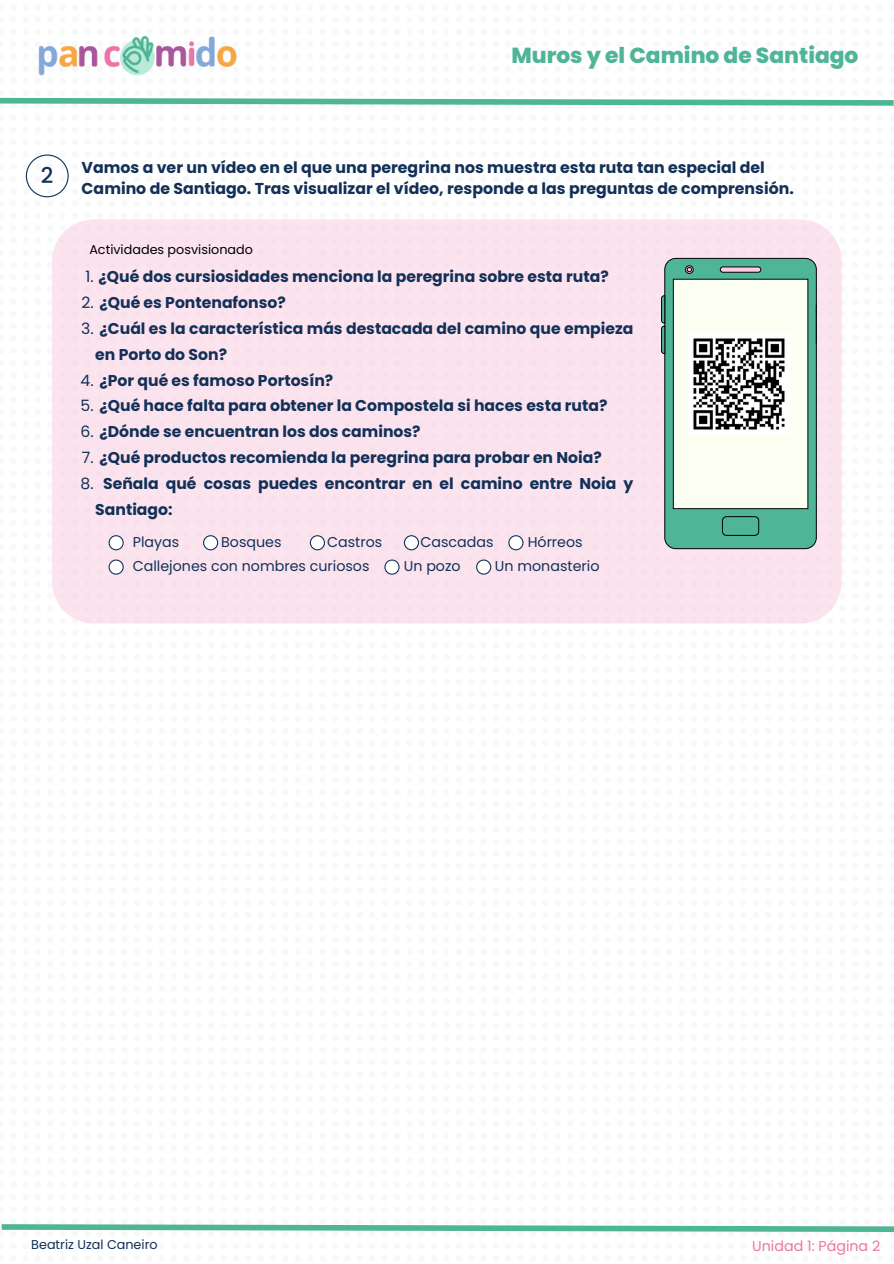
<style>
.page{position:relative;width:894px;height:1264px;background:#fff}
.page>*{position:absolute;margin:0;border:0;box-sizing:border-box;transform-origin:0 0}
.t1{font:800 21.75px "Poppins";color:#4eb596}
.t2{font:500 21.75px "Poppins";color:#123058}
.t3{font:700 15.75px/21.3px "Poppins";color:#123058}
.t4{font:700 15.6px/25.8px "Poppins";color:#123058}
.t5{font:15.6px "Poppins";color:#123058}
.t6{font:14.25px "Poppins";color:#123058}
.t7{font:14.25px "Poppins";color:#ec75a8}
.t8{font:12.75px "Poppins";color:#000}
.t9{font:12.75px "Poppins";color:#123058}
.s1{font-weight:400}
</style>
<div class="page">
<svg style="left:0;top:97px;width:893px;height:9px"></svg>
<img style="left:38px;top:35px;width:199px;height:41px">
<svg style="left:26px;top:154px;width:43px;height:43px"></svg>
<svg style="left:1px;top:1224px;width:892px;height:8px"></svg>
<div style="left:52px;top:219px;width:789px;height:404px;background:#fce4ef"></div>
<div style="left:664px;top:258px;width:152px;height:290px;background:#4eb596;border-radius:11px"></div>
<div style="left:664px;top:258px;width:152px;height:291px;border:1px solid #000;border-radius:11px"></div>
<div style="left:673px;top:279px;width:134px;height:229px;background:#fdfff2"></div>
<div style="left:672px;top:279px;width:136px;height:230px;border:1px solid #000"></div>
<div style="left:721px;top:516px;width:38px;height:20px;border:1px solid #000;border-radius:4px"></div>
<div style="left:720px;top:267px;width:40px;height:5px;background:#ffcae2;border-radius:3px"></div>
<div style="left:719px;top:266px;width:42px;height:7px;border:1px solid #000;border-radius:3px"></div>
<svg style="left:685px;top:265px;width:9px;height:9px"></svg>
<svg style="left:815px;top:305px;width:2px;height:38px"></svg>
<svg style="left:661px;top:295px;width:4px;height:59px"></svg>
<img style="left:688px;top:334px;width:101px;height:101px">
<svg style="left:108px;top:535px;width:16px;height:15px"></svg>
<svg style="left:203px;top:535px;width:15px;height:15px"></svg>
<svg style="left:310px;top:535px;width:15px;height:15px"></svg>
<svg style="left:404px;top:535px;width:15px;height:15px"></svg>
<svg style="left:508px;top:535px;width:15px;height:15px"></svg>
<svg style="left:108px;top:559px;width:16px;height:15px"></svg>
<svg style="left:384px;top:559px;width:15px;height:15px"></svg>
<svg style="left:476px;top:559px;width:15px;height:15px"></svg>
<p class="t1" style="left:511px;top:40px;width:348px">Muros y el Camino de Santiago</p>
<h1 class="t2" style="left:41px;top:160px;width:14px">2</h1>
<p class="t3" style="left:82px;top:156px;width:713px">Vamos a ver un vídeo en el que una peregrina nos muestra esta ruta tan especial del<br>Camino de Santiago. Tras visualizar el vídeo, responde a las preguntas de comprensión.</p>
<p class="t8" style="left:89px;top:240px;width:165px">Actividades posvisionado</p>
<h2 class="t4" style="left:85px;top:264px;width:524px"><span class="s1">1.</span> ¿Qué dos cursiosidades menciona la peregrina sobre esta ruta?</h2>
<p class="t4" style="left:81px;top:289px;width:206px"><span class="s1">2.</span> ¿Qué es Pontenafonso?</p>
<p class="t4" style="left:95px;top:315px;width:539px;text-indent:-14px"><span class="s1">3.</span> ¿Cuál es la característica más destacada del camino que empieza en Porto do Son?</p>
<p class="t4" style="left:81px;top:367px;width:254px"><span class="s1">4.</span> ¿Por qué es famoso Portosín?</p>
<p class="t4" style="left:81px;top:393px;width:528px"><span class="s1">5.</span> ¿Qué hace falta para obtener la Compostela si haces esta ruta?</p>
<p class="t4" style="left:80px;top:419px;width:341px"><span class="s1">6.</span> ¿Dónde se encuentran los dos caminos?</p>
<p class="t4" style="left:82px;top:445px;width:521px"><span class="s1">7.</span> ¿Qué productos recomienda la peregrina para probar en Noia?</p>
<p class="t4" style="left:95px;top:471px;width:539px;text-indent:8px">Señala qué cosas puedes encontrar en el camino entre Noia y<br>Santiago:</p>
<p class="t5" style="left:80px;top:472px;width:15px">8.</p>
<p class="t6" style="left:133px;top:532px;width:48px">Playas</p>
<p class="t6" style="left:221px;top:532px;width:62px">Bosques</p>
<p class="t6" style="left:327px;top:532px;width:57px">Castros</p>
<p class="t6" style="left:420px;top:532px;width:75px">Cascadas</p>
<p class="t6" style="left:527px;top:532px;width:56px">Hórreos</p>
<p class="t6" style="left:133px;top:556px;width:238px">Callejones con nombres curiosos</p>
<p class="t6" style="left:403px;top:556px;width:58px">Un pozo</p>
<p class="t6" style="left:495px;top:556px;width:106px">Un monasterio</p>
<p class="t9" style="left:31px;top:1235px;width:128px">Beatriz Uzal Caneiro</p>
<p class="t7" style="left:752px;top:1235px;width:130px">Unidad 1: Página 2</p>
</div>
